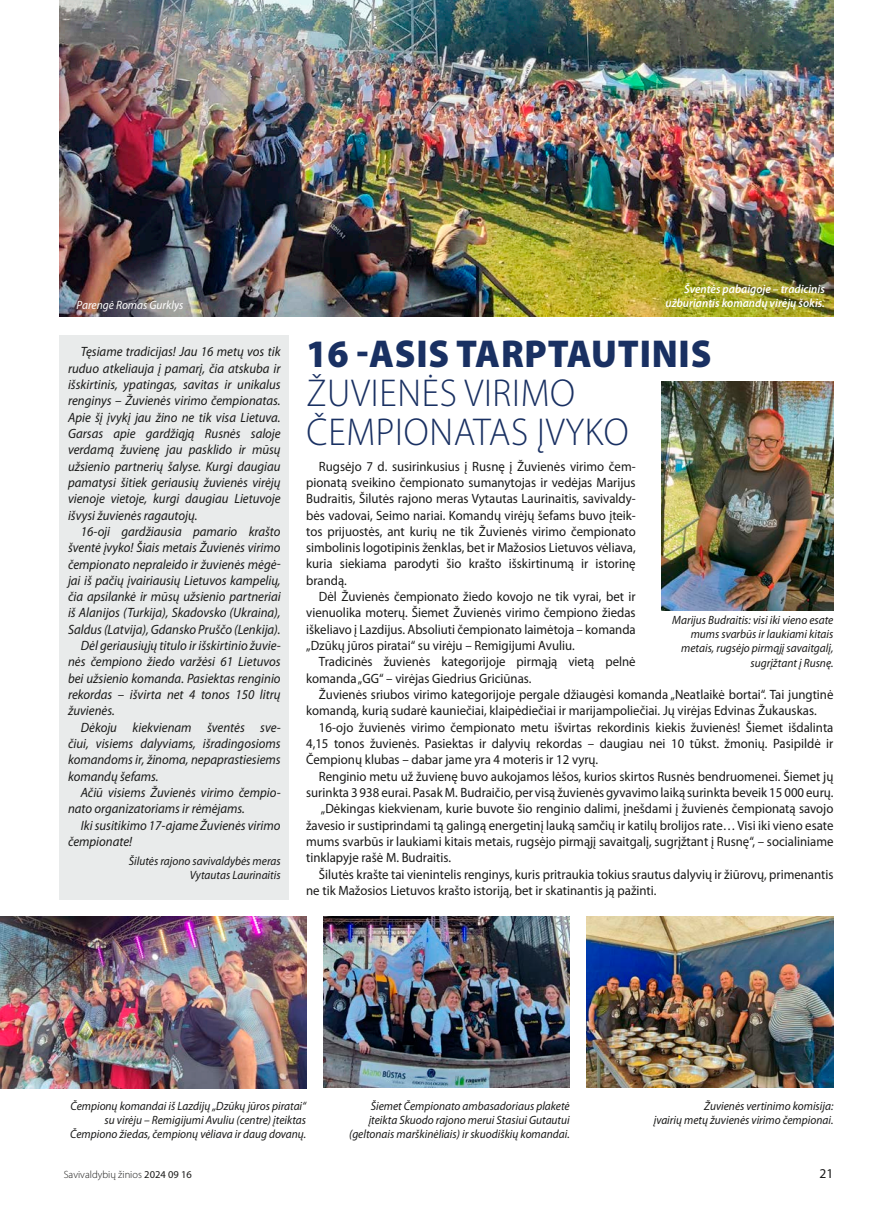
<style>
.page{position:relative;width:893px;height:1212px;background:#fff}
.page>*{position:absolute;margin:0;border:0;box-sizing:border-box;transform-origin:0 0}
.t1{font:300 39px/39px "Myriad Pro";letter-spacing:.02em;color:#193062;scale:.95 1}
.t2{font:900 39px "Myriad Pro";letter-spacing:.02em;color:#193062;scale:.95 1}
.t3{font:13.5px/16.4px "Myriad Pro";color:#191918;text-align:justify;scale:.95 1}
.t4{font:italic 13.5px/16.4px "Myriad Pro";color:#191918;text-align:justify;scale:.95 1}
.t5{font:13.5px "Myriad Pro";color:#191918}
.t6{font:italic 12px/14.4px "Myriad Pro";color:#191918;text-align:right;scale:.95 1}
.t7{font:italic 600 12px "Myriad Pro";color:#fff;scale:.95 1}
.t8{font:italic 12px "Myriad Pro";color:#fff;scale:.95 1}
.t9{font:300 10.5px "Myriad Pro";color:#191918}
.s1{font-weight:400}
</style>
<div class="page">
<div style="left:60px;top:335px;width:229px;height:564px;background:#e9ebeb"></div>
<img style="left:60px;top:0;width:773px;height:317px">
<img style="left:0;top:916px;width:306px;height:172px">
<img style="left:323px;top:916px;width:247px;height:172px">
<img style="left:587px;top:916px;width:246px;height:172px">
<img style="left:661px;top:382px;width:172px;height:228px">
<p class="t7" style="left:684px;top:281px;width:150px">Šventės pabaigoje – tradicinis</p>
<p class="t8" style="left:77px;top:298px;width:114px">Parengė Romas Gurklys</p>
<p class="t7" style="left:666px;top:296px;width:169px">užburiantis komandų virėjų šokis.</p>
<p class="t4" style="left:68px;top:343px;width:225px;text-indent:13px">Tęsiame tradicijas! Jau 16 metų vos tik ruduo atkeliauja į pamarį, čia atskuba ir išskirtinis, ypatingas, savitas ir unikalus renginys – Žuvienės virimo čempionatas.<br>Apie šį įvykį jau žino ne tik visa Lietuva.<br>Garsas apie gardžiąją Rusnės saloje verdamą žuvienę jau pasklido ir mūsų užsienio partnerių šalyse. Kurgi daugiau pamatysi šitiek geriausių žuvienės virėjų vienoje vietoje, kurgi daugiau Lietuvoje išvysi žuvienės ragautojų.</p>
<p class="t4" style="left:81px;top:523px;width:212px">16-oji gardžiausia pamario krašto</p>
<p class="t4" style="left:68px;top:539px;width:225px">šventė įvyko! Šiais metais Žuvienės virimo</p>
<p class="t4" style="left:68px;top:556px;width:225px">čempionato nepraleido ir žuvienės mėgė-</p>
<p class="t4" style="left:68px;top:572px;width:225px">jai iš pačių įvairiausių Lietuvos kampelių,</p>
<p class="t4" style="left:68px;top:588px;width:225px">čia apsilankė ir mūsų užsienio partneriai</p>
<p class="t4" style="left:68px;top:604px;width:225px">iš Alanijos (Turkija), Skadovsko (Ukraina),</p>
<p class="t4" style="left:68px;top:621px;width:225px">Saldus (Latvija), Gdansko Pruščo (Lenkija).</p>
<p class="t4" style="left:81px;top:637px;width:212px">Dėl geriausiųjų titulo ir išskirtinio žuvie-</p>
<p class="t4" style="left:68px;top:653px;width:225px">nės čempiono žiedo varžėsi 61 Lietuvos</p>
<p class="t4" style="left:68px;top:670px;width:225px">bei užsienio komanda. Pasiektas renginio</p>
<p class="t4" style="left:68px;top:686px;width:225px">rekordas – išvirta net 4 tonos 150 litrų</p>
<p class="t4" style="left:68px;top:702px;width:51px">žuvienės.</p>
<p class="t4" style="left:81px;top:719px;width:212px">Dėkoju kiekvienam šventės sve-</p>
<p class="t4" style="left:68px;top:735px;width:225px">čiui, visiems dalyviams, išradingosioms</p>
<p class="t4" style="left:68px;top:751px;width:225px">komandoms ir, žinoma, nepaprastiesiems</p>
<p class="t4" style="left:68px;top:768px;width:97px">komandų šefams.</p>
<p class="t4" style="left:81px;top:784px;width:212px">Ačiū visiems Žuvienės virimo čempio-</p>
<p class="t4" style="left:68px;top:800px;width:188px">nato organizatoriams ir rėmėjams.</p>
<p class="t4" style="left:81px;top:817px;width:212px">Iki susitikimo 17-ajame Žuvienės virimo</p>
<p class="t4" style="left:68px;top:833px;width:69px">čempionate!</p>
<p class="t6" style="left:129px;top:853px;width:161px">Šilutės rajono savivaldybės meras<br>Vytautas Laurinaitis</p>
<h1 class="t2" style="left:306px;top:328px;width:428px">16 -ASIS TARPTAUTINIS</h1>
<h1 class="t1" style="left:307px;top:373px;width:340px">ŽUVIENĖS VIRIMO<br>ČEMPIONATAS ĮVYKO</h1>
<p class="t3" style="left:306px;top:458px;width:348px;text-indent:13px">Rugsėjo 7 d. susirinkusius į Rusnę į Žuvienės virimo čem&shy;pionatą sveikino čempionato sumanytojas ir vedėjas Marijus Budraitis, Šilutės rajono meras Vytautas Laurinaitis, savivaldy&shy;bės vadovai, Seimo nariai. Komandų virėjų šefams buvo įteik&shy;tos prijuostės, ant kurių ne tik Žuvienės virimo čempionato simbolinis logotipinis ženklas, bet ir Mažosios Lietuvos vėliava, kuria siekiama parodyti šio krašto išskirtinumą ir istorinę brandą.</p>
<p class="t3" style="left:306px;top:588px;width:348px;text-indent:13px">Dėl Žuvienės čempionato žiedo kovojo ne tik vyrai, bet ir vienuolika moterų. Šiemet Žuvienės virimo čempiono žiedas iškeliavo į Lazdijus. Absoliuti čempionato laimėtoja – komanda „Dzūkų jūros piratai“ su virėju – Remigijumi Avuliu.</p>
<p class="t3" style="left:306px;top:653px;width:348px;text-indent:13px">Tradicinės žuvienės kategorijoje pirmąją vietą pelnė komanda „GG“ – virėjas Giedrius Griciūnas.</p>
<p class="t3" style="left:306px;top:686px;width:557px;text-indent:13px">Žuvienės sriubos virimo kategorijoje pergale džiaugėsi komanda „Neatlaikė bortai“. Tai jungtinė komandą, kurią sudarė kauniečiai, klaipėdiečiai ir marijampoliečiai. Jų virėjas Edvinas Žukauskas.</p>
<p class="t3" style="left:306px;top:719px;width:557px;text-indent:13px">16-ojo žuvienės virimo čempionato metu išvirtas rekordinis kiekis žuvienės! Šiemet išdalinta 4,15 tonos žuvienės. Pasiektas ir dalyvių rekordas – daugiau nei 10 tūkst. žmonių. Pasipildė ir Čempionų klubas – dabar jame yra 4 moteris ir 12 vyrų.</p>
<p class="t3" style="left:319px;top:768px;width:543px">Renginio metu už žuvienę buvo aukojamos lėšos, kurios skirtos Rusnės bendruomenei. Šiemet jų</p>
<p class="t3" style="left:306px;top:784px;width:557px">surinkta 3 938 eurai. Pasak M. Budraičio, per visą žuvienės gyvavimo laiką surinkta beveik 15 000 eurų.</p>
<p class="t3" style="left:321px;top:800px;width:541px">„Dėkingas kiekvienam, kurie buvote šio renginio dalimi, įnešdami į žuvienės čempionatą savojo</p>
<p class="t3" style="left:306px;top:817px;width:557px">žavesio ir sustiprindami tą galingą energetinį lauką samčių ir katilų brolijos rate… Visi iki vieno esate</p>
<p class="t3" style="left:306px;top:833px;width:557px">mums svarbūs ir laukiami kitais metais, rugsėjo pirmąjį savaitgalį, sugrįžtant į Rusnę“, – socialiniame</p>
<p class="t3" style="left:306px;top:849px;width:154px">tinklapyje rašė M. Budraitis.</p>
<p class="t3" style="left:319px;top:866px;width:543px">Šilutės krašte tai vienintelis renginys, kuris pritraukia tokius srautus dalyvių ir žiūrovų, primenantis</p>
<p class="t3" style="left:306px;top:882px;width:370px">ne tik Mažosios Lietuvos krašto istoriją, bet ir skatinantis ją pažinti.</p>
<p class="t6" style="left:672px;top:612px;width:171px">Marijus Budraitis: visi iki vieno esate mums svarbūs ir laukiami kitais metais, rugsėjo pirmąjį savaitgalį, sugrįžtant į Rusnę.</p>
<p class="t6" style="left:70px;top:1098px;width:250px">Čempionų komandai iš Lazdijų „Dzūkų jūros piratai“ su virėju – Remigijumi Avuliu (centre) įteiktas<br>Čempiono žiedas, čempionų vėliava ir daug dovanų.</p>
<p class="t6" style="left:349px;top:1098px;width:234px">Šiemet Čempionato ambasadoriaus plaketė įteikta Skuodo rajono merui Stasiui Gutautui (geltonais marškinėliais) ir skuodiškių komandai.</p>
<p class="t6" style="left:654px;top:1098px;width:191px">Žuvienės vertinimo komisija:<br>įvairių metų žuvienės virimo čempionai.</p>
<p class="t9" style="left:64px;top:1168px;width:130px">Savivaldybių žinios <span class="s1">2024 09 16</span></p>
<p class="t5" style="left:820px;top:1165px;width:15px">21</p>
</div>
